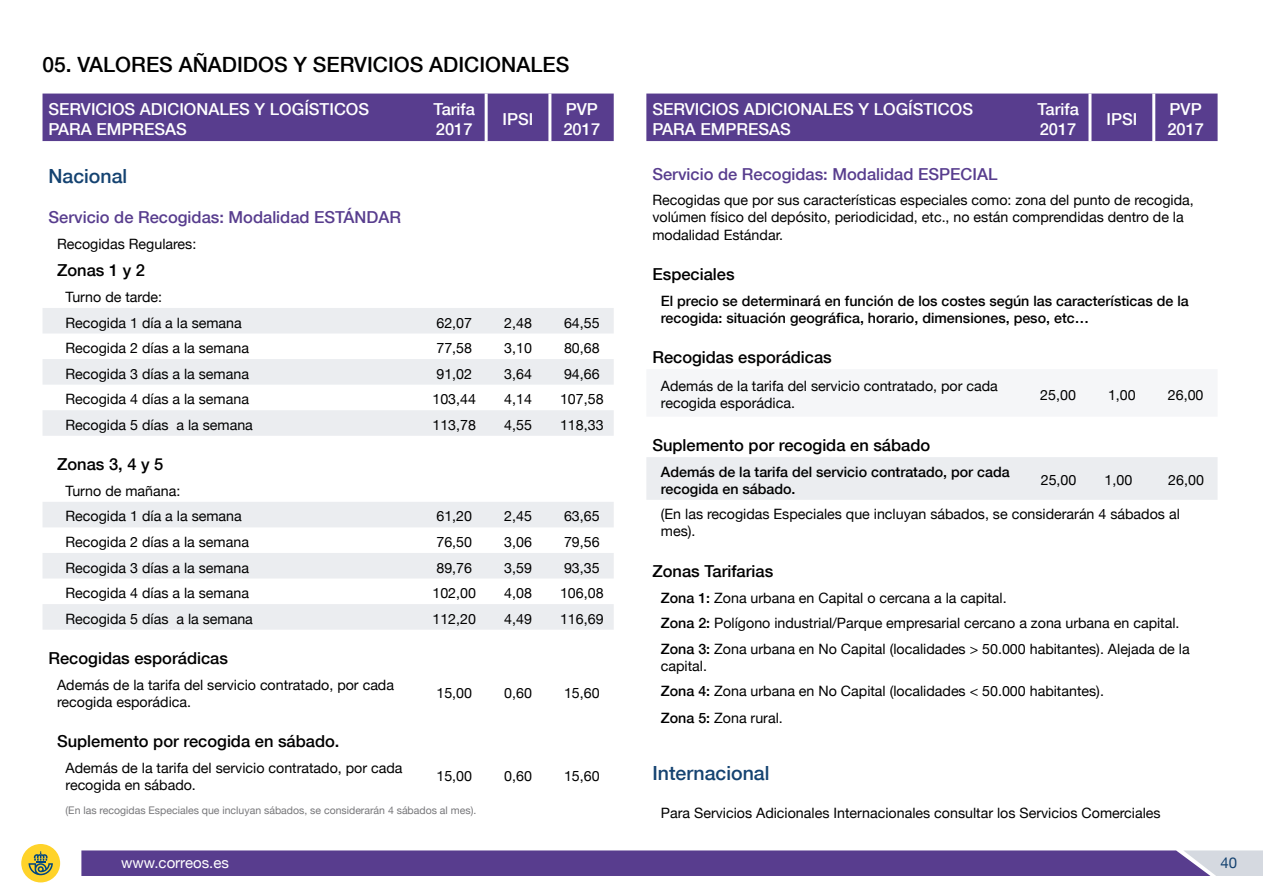
<style>
.page{position:relative;width:1263px;height:893px;background:#fff}
.page>*{position:absolute;margin:0;border:0;box-sizing:border-box;transform-origin:0 0}
.t1{font:500 21px "Helvetica Neue";color:#000}
.t2{font:500 19.5px "Helvetica Neue";color:#154371}
.t3{font:500 16.5px "Helvetica Neue";color:#000}
.t4{font:500 16.5px/19.8px "Helvetica Neue";color:#fff}
.t5{font:500 16.5px "Helvetica Neue";color:#583d8e}
.t6{font:15px "Helvetica Neue";color:#fff}
.t7{font:15px "Helvetica Neue";color:#154371}
.t8{font:14.25px/17.1px "Helvetica Neue";color:#000}
.t9{font:500 14.25px/17.1px "Helvetica Neue";color:#000}
.t10{font:10.5px "Helvetica Neue";color:#77777a}
.s1{font-weight:500}
</style>
<div class="page">
<div style="left:21px;top:844px;width:39px;height:38px;background:#ffd32a;border-radius:50%"></div>
<svg style="left:29px;top:851px;width:24px;height:24px"></svg>
<svg style="left:81px;top:850px;width:1182px;height:26px;background:#624994"></svg>
<div style="left:646px;top:94px;width:571px;height:47px;background:#583d8e"></div>
<div style="left:646px;top:457px;width:571px;height:43px;background:#ebedf0"></div>
<hr style="left:1088px;top:94px;width:3px;height:47px;background:#fff">
<hr style="left:1152px;top:94px;width:3px;height:47px;background:#fff">
<div style="left:43px;top:94px;width:571px;height:47px;background:#583d8e"></div>
<svg style="left:43px;top:308px;width:571px;height:322px"></svg>
<hr style="left:485px;top:94px;width:3px;height:47px;background:#fff">
<hr style="left:548px;top:94px;width:3px;height:47px;background:#fff">
<h1 class="t1" style="left:43px;top:48px;width:528px">05. VALORES AÑADIDOS Y SERVICIOS ADICIONALES</h1>
<p class="t4" style="left:49px;top:99px;width:322px">SERVICIOS ADICIONALES Y LOGÍSTICOS<br>PARA EMPRESAS</p>
<p class="t4" style="left:433px;top:99px;width:43px">Tarifa<br>2017</p>
<p class="t4" style="left:503px;top:109px;width:32px">IPSI</p>
<p class="t4" style="left:563px;top:99px;width:38px">PVP<br>2017</p>
<h2 class="t2" style="left:49px;top:160px;width:80px">Nacional</h2>
<p class="t5" style="left:49px;top:204px;width:354px">Servicio de Recogidas: Modalidad ESTÁNDAR</p>
<p class="t8" style="left:57px;top:235px;width:141px">Recogidas Regulares:</p>
<p class="t3" style="left:57px;top:257px;width:90px">Zonas 1 y 2</p>
<p class="t8" style="left:66px;top:284px;width:178px;line-height:25.5px">Turno de tarde:<br>Recogida 1 día a la semana</p>
<p class="t8" style="left:436px;top:314px;width:37px">62,07</p>
<p class="t8" style="left:504px;top:314px;width:29px">2,48</p>
<p class="t8" style="left:564px;top:314px;width:37px">64,55</p>
<p class="t8" style="left:66px;top:339px;width:185px">Recogida 2 días a la semana</p>
<p class="t8" style="left:436px;top:339px;width:37px">77,58</p>
<p class="t8" style="left:504px;top:339px;width:29px">3,10</p>
<p class="t8" style="left:564px;top:339px;width:37px">80,68</p>
<p class="t8" style="left:66px;top:365px;width:185px">Recogida 3 días a la semana</p>
<p class="t8" style="left:436px;top:365px;width:37px">91,02</p>
<p class="t8" style="left:504px;top:365px;width:29px">3,64</p>
<p class="t8" style="left:564px;top:365px;width:37px">94,66</p>
<p class="t8" style="left:66px;top:390px;width:185px">Recogida 4 días a la semana</p>
<p class="t8" style="left:432px;top:390px;width:45px">103,44</p>
<p class="t8" style="left:504px;top:390px;width:29px">4,14</p>
<p class="t8" style="left:560px;top:390px;width:45px">107,58</p>
<p class="t8" style="left:66px;top:416px;width:189px">Recogida 5 días a la semana</p>
<p class="t8" style="left:432px;top:416px;width:45px">113,78</p>
<p class="t8" style="left:504px;top:416px;width:29px">4,55</p>
<p class="t8" style="left:560px;top:416px;width:45px">118,33</p>
<p class="t3" style="left:57px;top:451px;width:108px">Zonas 3, 4 y 5</p>
<p class="t8" style="left:66px;top:478px;width:178px;line-height:25.5px">Turno de mañana:<br>Recogida 1 día a la semana</p>
<p class="t8" style="left:436px;top:508px;width:37px">61,20</p>
<p class="t8" style="left:504px;top:508px;width:29px">2,45</p>
<p class="t8" style="left:564px;top:508px;width:37px">63,65</p>
<p class="t8" style="left:66px;top:533px;width:185px">Recogida 2 días a la semana</p>
<p class="t8" style="left:436px;top:533px;width:37px">76,50</p>
<p class="t8" style="left:504px;top:533px;width:29px">3,06</p>
<p class="t8" style="left:564px;top:533px;width:37px">79,56</p>
<p class="t8" style="left:66px;top:559px;width:185px">Recogida 3 días a la semana</p>
<p class="t8" style="left:436px;top:559px;width:37px">89,76</p>
<p class="t8" style="left:504px;top:559px;width:29px">3,59</p>
<p class="t8" style="left:564px;top:559px;width:37px">93,35</p>
<p class="t8" style="left:66px;top:584px;width:185px">Recogida 4 días a la semana</p>
<p class="t8" style="left:432px;top:584px;width:45px">102,00</p>
<p class="t8" style="left:504px;top:584px;width:29px">4,08</p>
<p class="t8" style="left:560px;top:584px;width:45px">106,08</p>
<p class="t8" style="left:66px;top:610px;width:189px">Recogida 5 días a la semana</p>
<p class="t8" style="left:432px;top:610px;width:45px">112,20</p>
<p class="t8" style="left:504px;top:610px;width:29px">4,49</p>
<p class="t8" style="left:560px;top:610px;width:45px">116,69</p>
<p class="t3" style="left:49px;top:645px;width:181px">Recogidas esporádicas</p>
<p class="t8" style="left:57px;top:676px;width:339px">Además de la tarifa del servicio contratado, por cada recogida esporádica.</p>
<p class="t8" style="left:436px;top:684px;width:37px">15,00</p>
<p class="t8" style="left:504px;top:684px;width:29px">0,60</p>
<p class="t8" style="left:564px;top:684px;width:37px">15,60</p>
<p class="t3" style="left:57px;top:728px;width:284px">Suplemento por recogida en sábado.</p>
<p class="t8" style="left:66px;top:759px;width:339px">Además de la tarifa del servicio contratado, por cada recogida en sábado.</p>
<p class="t8" style="left:436px;top:768px;width:37px">15,00</p>
<p class="t8" style="left:504px;top:768px;width:29px">0,60</p>
<p class="t8" style="left:564px;top:768px;width:37px">15,60</p>
<p class="t10" style="left:66px;top:804px;width:412px">(En las recogidas Especiales que incluyan sábados, se considerarán 4 sábados al mes).</p>
<p class="t4" style="left:652px;top:99px;width:322px">SERVICIOS ADICIONALES Y LOGÍSTICOS<br>PARA EMPRESAS</p>
<p class="t4" style="left:1037px;top:99px;width:43px">Tarifa<br>2017</p>
<p class="t4" style="left:1106px;top:109px;width:32px">IPSI</p>
<p class="t4" style="left:1167px;top:99px;width:38px">PVP<br>2017</p>
<p class="t5" style="left:652px;top:161px;width:347px">Servicio de Recogidas: Modalidad ESPECIAL</p>
<p class="t8" style="left:652px;top:192px;width:543px">Recogidas que por sus características especiales como: zona del punto de recogida, volúmen físico del depósito, periodicidad, etc., no están comprendidas dentro de la modalidad Estándar.</p>
<p class="t3" style="left:652px;top:261px;width:84px">Especiales</p>
<p class="t9" style="left:661px;top:291px;width:529px">El precio se determinará en función de los costes según las características de la recogida: situación geográfica, horario, dimensiones, peso, etc…</p>
<p class="t3" style="left:652px;top:344px;width:181px">Recogidas esporádicas</p>
<p class="t8" style="left:661px;top:377px;width:339px">Además de la tarifa del servicio contratado, por cada recogida esporádica.</p>
<p class="t8" style="left:1040px;top:386px;width:37px">25,00</p>
<p class="t8" style="left:1108px;top:386px;width:29px">1,00</p>
<p class="t8" style="left:1168px;top:386px;width:37px">26,00</p>
<p class="t3" style="left:652px;top:432px;width:279px">Suplemento por recogida en sábado</p>
<p class="t9" style="left:661px;top:462px;width:350px">Además de la tarifa del servicio contratado, por cada recogida en sábado.</p>
<p class="t8" style="left:1041px;top:471px;width:37px">25,00</p>
<p class="t8" style="left:1104px;top:471px;width:29px">1,00</p>
<p class="t8" style="left:1168px;top:471px;width:37px">26,00</p>
<p class="t8" style="left:661px;top:506px;width:520px">(En las recogidas Especiales que incluyan sábados, se considerarán 4 sábados al mes).</p>
<p class="t3" style="left:652px;top:558px;width:122px">Zonas Tarifarias</p>
<p class="t8" style="left:661px;top:584px;width:530px;line-height:25.5px"><span class="s1">Zona 1:</span> Zona urbana en Capital o cercana a la capital.<br><span class="s1">Zona 2:</span> Polígono industrial/Parque empresarial cercano a zona urbana en capital.<br><span class="s1">Zona 3:</span> Zona urbana en No Capital (localidades &gt; 50.000 habitantes). Alejada de la</p>
<p class="t8" style="left:661px;top:652px;width:445px;line-height:26.1px">capital.<br><span class="s1">Zona 4:</span> Zona urbana en No Capital (localidades &lt; 50.000 habitantes).<br><span class="s1">Zona 5:</span> Zona rural.</p>
<h2 class="t2" style="left:652px;top:757px;width:119px">Internacional</h2>
<p class="t8" style="left:661px;top:805px;width:501px">Para Servicios Adicionales Internacionales consultar los Servicios Comerciales</p>
<p class="t6" style="left:121px;top:854px;width:109px">www.correos.es</p>
<p class="t7" style="left:1220px;top:854px;width:18px">40</p>
</div>
